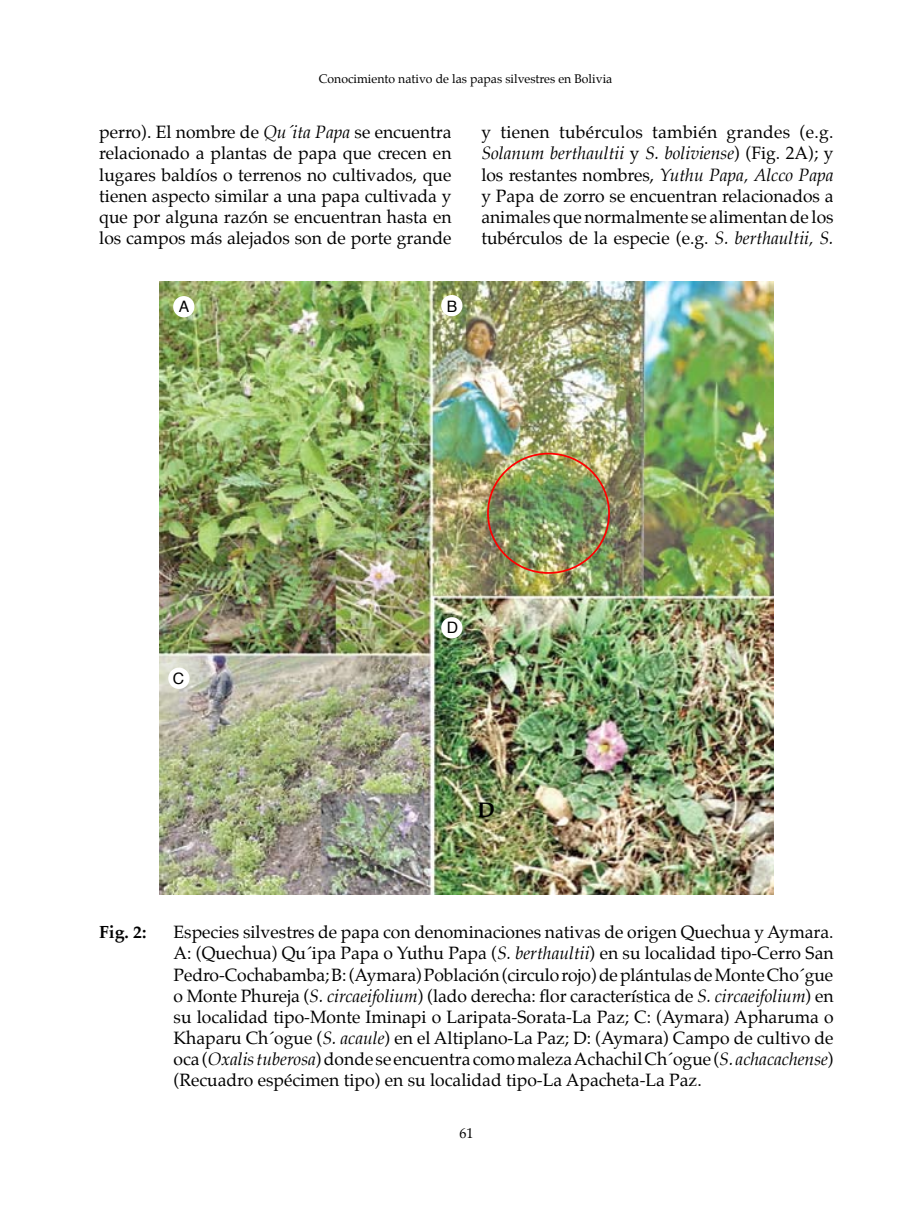
<style>
.page{position:relative;width:918px;height:1216px;background:#fff}
.page>*{position:absolute;margin:0;border:0;box-sizing:border-box;transform-origin:0 0}
.t1{font:700 21px "Palatino";color:#000}
.t2{font:17.5px/21px "Palatino";color:#000;text-align:justify}
.t3{font:700 17.5px "Palatino";color:#000}
.t4{font:15.75px "Helvetica";color:#000}
.t5{font:14px "Palatino";color:#000}
.t6{font:12.25px "Palatino";color:#000}
.s1{font-style:italic}
</style>
<div class="page">
<img style="left:160px;top:281px;width:613px;height:613px">
<div style="left:173px;top:296px;width:21px;height:21px;background:#fff;border-radius:50%"></div>
<div style="left:487px;top:452px;width:123px;height:122px;border:2px solid #f00;border-radius:50%"></div>
<div style="left:441px;top:295px;width:21px;height:21px;background:#fff;border-radius:50%"></div>
<div style="left:441px;top:617px;width:21px;height:21px;background:#fff;border-radius:50%"></div>
<div style="left:168px;top:667px;width:22px;height:22px;background:#fff;border-radius:50%"></div>
<p class="t6" style="left:319px;top:68px;width:295px">Conocimiento nativo de las papas silvestres en Bolivia</p>
<p class="t2" style="left:99px;top:122px;width:354px">perro). El nombre de <span class="s1">Qu´ita Papa</span> se encuentra relacionado a plantas de papa que crecen en lugares baldíos o terrenos no cultivados, que tienen aspecto similar a una papa cultivada y que por alguna razón se encuentran hasta en los campos más alejados son de porte grande</p>
<p class="t2" style="left:481px;top:122px;width:354px">y tienen tubérculos también grandes (e.g.<br><span class="s1">Solanum berthaultii</span> y <span class="s1">S. boliviense</span>) (Fig. 2A); y los restantes nombres, <span class="s1">Yuthu Papa, Alcco Papa </span>y Papa de zorro se encuentran relacionados a animales que normalmente se alimentan de los tubérculos de la especie (e.g. <span class="s1">S. berthaultii, S.</span></p>
<p class="t4" style="left:179px;top:294px;width:12px">A</p>
<p class="t4" style="left:447px;top:294px;width:12px">B</p>
<p class="t4" style="left:173px;top:666px;width:13px">C</p>
<p class="t4" style="left:447px;top:615px;width:13px">D</p>
<p class="t1" style="left:477px;top:792px;width:19px">D</p>
<p class="t3" style="left:99px;top:917px;width:49px">Fig. 2:</p>
<p class="t2" style="left:174px;top:921px;width:661px">Especies silvestres de papa con denominaciones nativas de origen Quechua y Aymara.<br>A: (Quechua) Qu´ipa Papa o Yuthu Papa (<span class="s1">S. berthaultii</span>) en su localidad tipo-Cerro San Pedro-Cochabamba; B: (Aymara) Población (circulo rojo) de plántulas de Monte Cho´gue o Monte Phureja (<span class="s1">S. circaeifolium</span>) (lado derecha: flor característica de <span class="s1">S. circaeifolium</span>) en su localidad tipo-Monte Iminapi o Laripata-Sorata-La Paz; C: (Aymara) Apharuma o Khaparu Ch´ogue (<span class="s1">S. acaule</span>) en el Altiplano-La Paz; D: (Aymara) Campo de cultivo de oca (<span class="s1">Oxalis tuberosa</span>) donde se encuentra como maleza Achachil Ch´ogue (<span class="s1">S. achacachense</span>) (Recuadro espécimen tipo) en su localidad tipo-La Apacheta-La Paz.</p>
<p class="t5" style="left:459px;top:1121px;width:15px">61</p>
</div>
